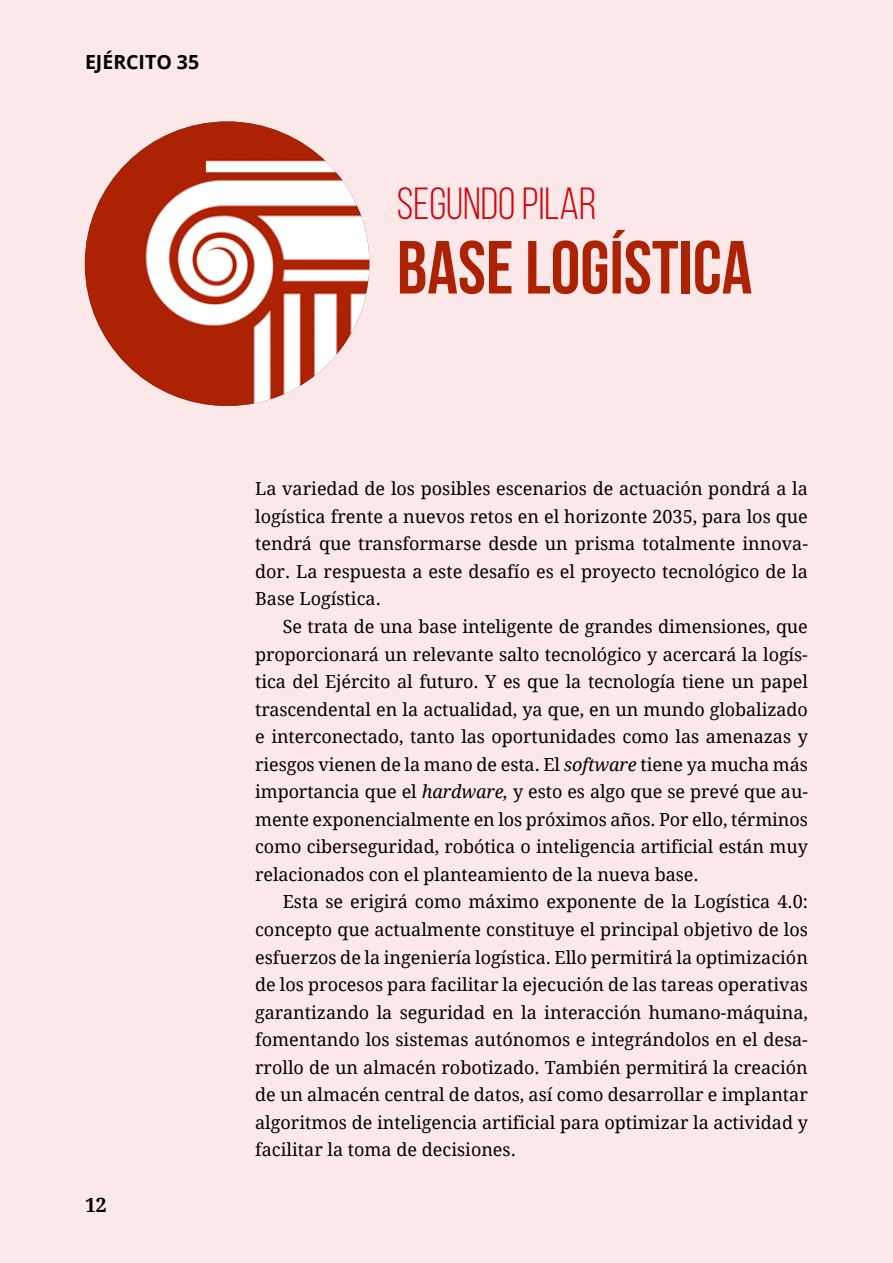
<style>
.page{position:relative;width:893px;height:1263px;background:#fde8e9}
.page>*{position:absolute;margin:0;border:0;box-sizing:border-box;transform-origin:0 0}
.t1{font:700 75px "Bebas Neue";color:#ae2204}
.t2{font:45px "Bebas Neue";color:#cf090f}
.t3{font:700 19.5px "Open Sans";color:#000}
.t4{font:700 19.5px "Droid Serif";color:#000}
.t5{font:18px/27.6px "Droid Serif";color:#000;text-align:justify}
.s1{font-style:italic}
</style>
<div class="page">
<img style="left:85px;top:121px;width:284px;height:285px;border-radius:142px">
<p class="t3" style="left:85px;top:48px;width:116px">EJÉRCITO 35</p>
<h2 class="t2" style="left:397px;top:179px;width:201px">SEGUNDO PILAR</h2>
<h1 class="t1" style="left:397px;top:226px;width:357px">BASE LOGÍSTICA</h1>
<p class="t4" style="left:85px;top:1191px;width:23px">12</p>
<p class="t5" style="left:255px;top:474px;width:554px">La variedad de los posibles escenarios de actuación pondrá a la logística frente a nuevos retos en el horizonte 2035, para los que tendrá que transformarse desde un prisma totalmente innova&shy;dor. La respuesta a este desafío es el proyecto tecnológico de la Base Logística.</p>
<p class="t5" style="left:255px;top:612px;width:554px;text-indent:28px">Se trata de una base inteligente de grandes dimensiones, que proporcionará un relevante salto tecnológico y acercará la logís&shy;tica del Ejército al futuro. Y es que la tecnología tiene un papel trascendental en la actualidad, ya que, en un mundo globalizado e interconectado, tanto las oportunidades como las amenazas y riesgos vienen de la mano de esta. El <span class="s1">software</span> tiene ya mucha más importancia que el <span class="s1">hardware,</span> y esto es algo que se prevé que au&shy;mente exponencialmente en los próximos años. Por ello, términos como ciberseguridad, robótica o inteligencia artificial están muy relacionados con el planteamiento de la nueva base.</p>
<p class="t5" style="left:255px;top:888px;width:554px;text-indent:28px">Esta se erigirá como máximo exponente de la Logística 4.0: concepto que actualmente constituye el principal objetivo de los esfuerzos de la ingeniería logística. Ello permitirá la optimización de los procesos para facilitar la ejecución de las tareas operativas garantizando la seguridad en la interacción humano-máquina, fomentando los sistemas autónomos e integrándolos en el desa&shy;rrollo de un almacén robotizado. También permitirá la creación de un almacén central de datos, así como desarrollar e implantar algoritmos de inteligencia artificial para optimizar la actividad y facilitar la toma de decisiones.</p>
</div>
